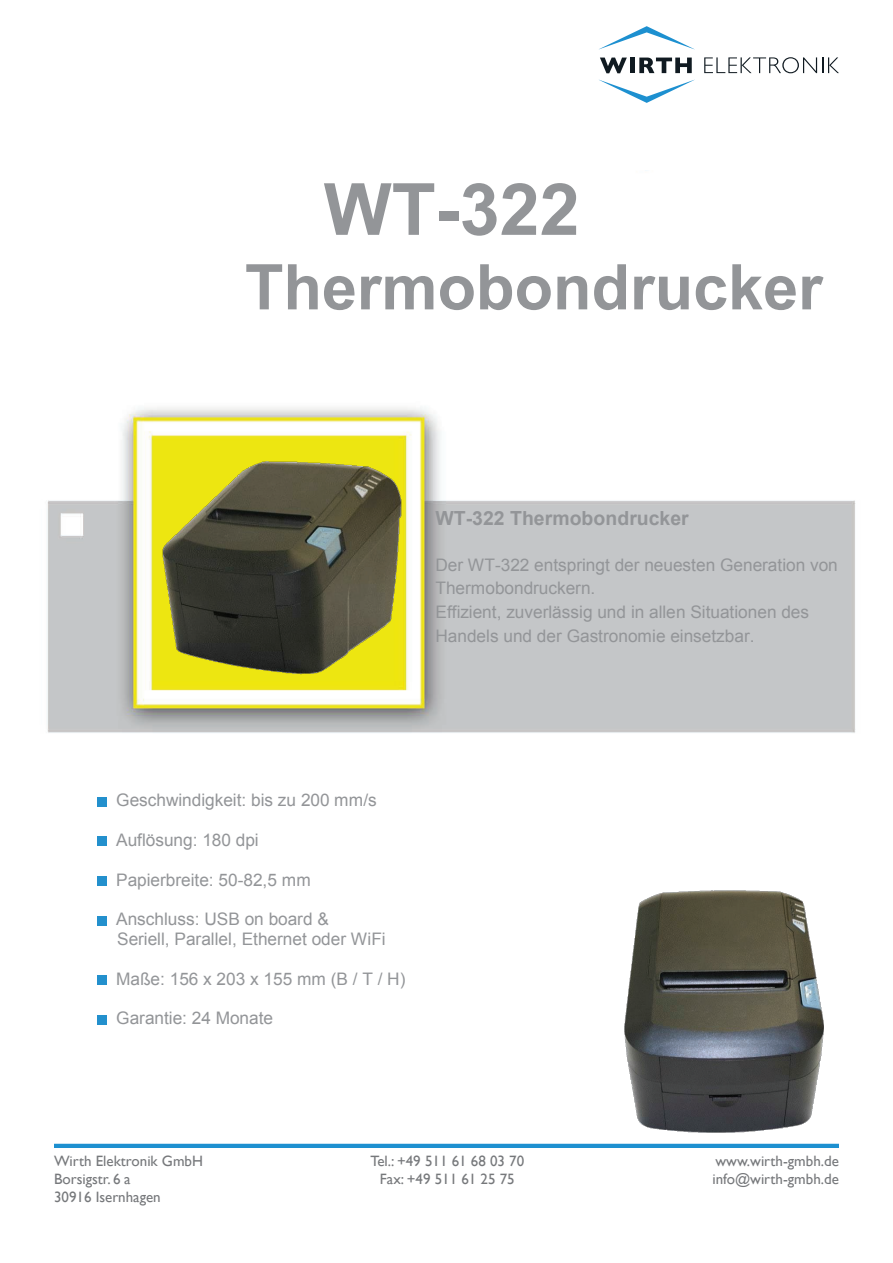
<style>
.page{position:relative;width:893px;height:1263px;background:#fff}
.page>*{position:absolute;margin:0;border:0;box-sizing:border-box;transform-origin:0 0}
.t1{font:700 72px "Arial";color:#939598}
.t2{font:700 63px "Arial";color:#939598}
.t3{font:700 19.5px "Arial";color:#939598}
.t4{font:17.25px/23.7px "Arial";letter-spacing:-.005em;color:#939598}
.t5{font:15px/18px "Gill Sans";color:#76787b}
</style>
<div class="page">
<svg style="left:599px;top:80px;width:95px;height:23px"></svg>
<svg style="left:599px;top:26px;width:95px;height:23px"></svg>
<svg style="left:600px;top:58px;width:27px;height:15px"></svg>
<hr style="left:630px;top:58px;width:4px;height:15px;background:#101a21">
<svg style="left:639px;top:58px;width:53px;height:15px"></svg>
<svg style="left:704px;top:57px;width:135px;height:16px"></svg>
<img style="left:47px;top:407px;width:809px;height:618px">
<img style="left:158px;top:458px;width:247px;height:222px">
<img style="left:622px;top:887px;width:204px;height:246px">
<svg style="left:98px;top:797px;width:9px;height:9px"></svg>
<svg style="left:98px;top:837px;width:9px;height:9px"></svg>
<svg style="left:98px;top:877px;width:9px;height:8px"></svg>
<svg style="left:98px;top:916px;width:9px;height:9px"></svg>
<svg style="left:98px;top:976px;width:9px;height:8px"></svg>
<svg style="left:98px;top:1015px;width:9px;height:9px"></svg>
<hr style="left:54px;top:1144px;width:785px;height:4px;background:#1d90d0">
<h1 class="t1" style="left:324px;top:162px;width:258px">WT-322</h1>
<h2 class="t2" style="left:80px;top:245px;width:744px">WBE Thermobondrucker</h2>
<p class="t3" style="left:435px;top:505px;width:255px">WT-322 Thermobondrucker</p>
<p class="t4" style="left:435px;top:553px;width:404px">Der WT-322 entspringt der neuesten Generation von Thermobondruckern.<br>Effizient, zuverlässig und in allen Situationen des Handels und der Gastronomie einsetzbar.</p>
<p class="t4" style="left:116px;top:788px;width:262px">Geschwindigkeit: bis zu 200 mm/s</p>
<p class="t4" style="left:116px;top:828px;width:144px">Auflösung: 180 dpi</p>
<p class="t4" style="left:116px;top:868px;width:196px">Papierbreite: 50-82,5 mm</p>
<p class="t4" style="left:116px;top:909px;width:271px;line-height:19.8px">Anschluss: USB on board &amp;<br>Seriell, Parallel, Ethernet oder WiFi</p>
<p class="t4" style="left:116px;top:967px;width:291px">Maße: 156 x 203 x 155 mm (B / T / H)</p>
<p class="t4" style="left:116px;top:1006px;width:158px">Garantie: 24 Monate</p>
<p class="t5" style="left:371px;top:1152px;width:155px;text-align:center">Tel.: +49 511 61 68 03 70<br>Fax: +49 511 61 25 75</p>
<p class="t5" style="left:54px;top:1152px;width:151px">Wirth Elektronik GmbH<br>Borsigstr. 6 a<br>30916 Isernhagen</p>
<p class="t5" style="left:712px;top:1152px;width:128px">www.wirth-gmbh.de info@wirth-gmbh.de</p>
</div>
